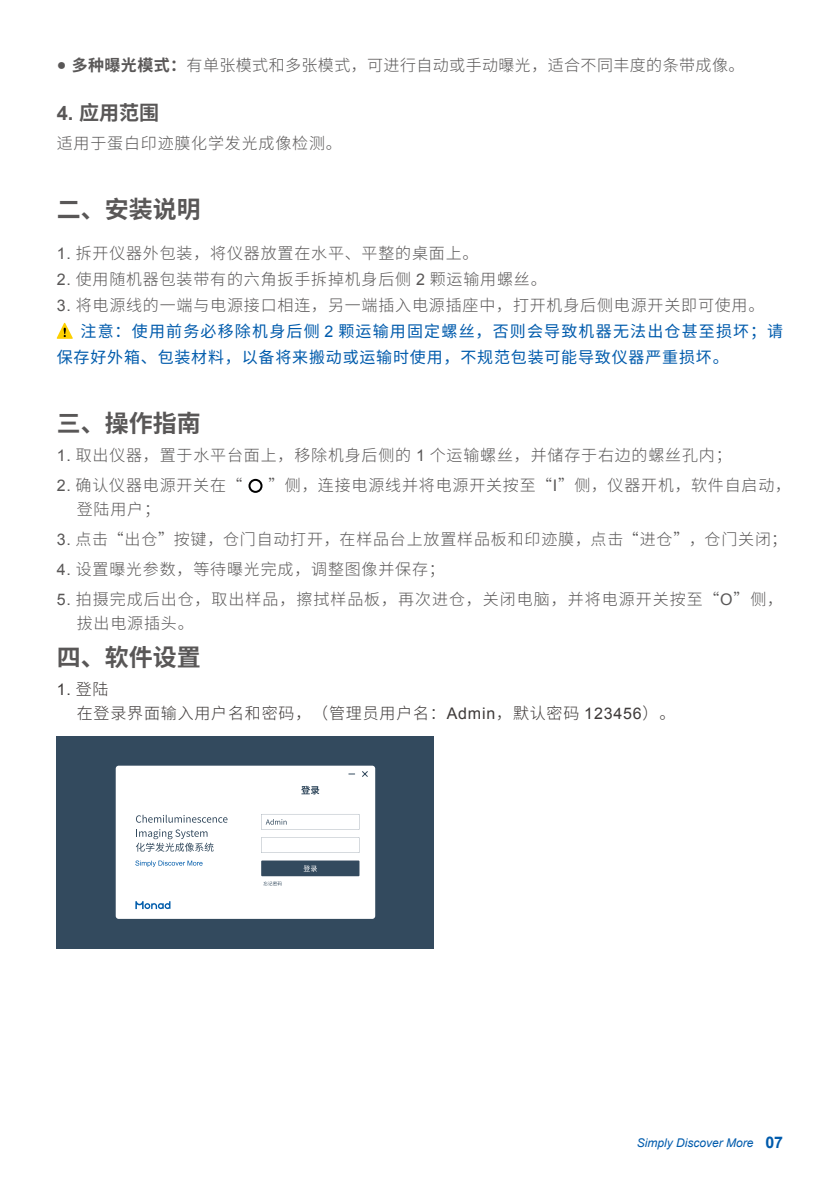
<style>
.page{position:relative;width:840px;height:1191px;background:#fff}
.page>*{position:absolute;margin:0;border:0;box-sizing:border-box;transform-origin:0 0}
.t1{font:700 24px "Noto Sans Hans";color:#595757}
.t2{font:700 20px "Noto Sans Hans";color:#595757}
.t3{font:300 16px/24px "Noto Sans Hans";letter-spacing:.05em;color:#595757}
.t4{font:16px "Noto Sans Hans";letter-spacing:.06em;color:#005bac}
.t5{font:300 16px "Noto Sans Hans";letter-spacing:.025em;color:#595757}
.t6{font:300 16px "Noto Sans Hans";letter-spacing:.05em;color:#3e3a39}
.t7{font:16px "Arial";color:#3e3a39}
.t8{font:italic 12px "Arial";color:#005bac}
.s1{font-family:"Arial";font-weight:700}
.s2{font-weight:700}
.s3{font-family:"Arial"}
.s4{font-family:"Arial";font-weight:400}
.s5{font-family:"Noto Sans Hans";font-weight:300}
.s6{font-weight:700;font-style:normal;font-size:16px}
</style>
<div class="page">
<svg style="left:57px;top:323px;width:16px;height:16px"></svg>
<div style="left:248px;top:479px;width:14px;height:14px;border:2px solid #000;border-radius:50%"></div>
<div style="left:57px;top:736px;width:377px;height:212px;background:#334a5e"></div>
<div style="left:116px;top:765px;width:259px;height:154px;background:#fff;border-radius:3px"></div>
<svg style="left:135px;top:901px;width:35px;height:8px"></svg>
<svg style="left:135px;top:860px;width:67px;height:7px"></svg>
<svg style="left:301px;top:785px;width:18px;height:9px"></svg>
<svg style="left:261px;top:837px;width:98px;height:16px"></svg>
<div style="left:261px;top:860px;width:98px;height:16px;background:#334a5e"></div>
<svg style="left:303px;top:865px;width:14px;height:6px"></svg>
<svg style="left:263px;top:881px;width:18px;height:4px"></svg>
<svg style="left:136px;top:815px;width:91px;height:7px"></svg>
<svg style="left:136px;top:829px;width:77px;height:22px"></svg>
<svg style="left:348px;top:771px;width:20px;height:6px"></svg>
<svg style="left:261px;top:814px;width:98px;height:15px"></svg>
<p class="t5" style="left:57px;top:56px;width:688px"><span class="s1">●</span> <span class="s2">多种曝光模式：</span>有单张模式和多张模式，可进行自动或手动曝光，适合不同丰度的条带成像。</p>
<p class="t2" style="left:57px;top:102px;width:104px"><span class="s3">4.</span> 应用范围</p>
<p class="t3" style="left:57px;top:131px;width:286px">适用于蛋白印迹膜化学发光成像检测。</p>
<h1 class="t1" style="left:57px;top:195px;width:145px">二、安装说明</h1>
<p class="t3" style="left:57px;top:241px;width:423px"><span class="s4">1.</span> 拆开仪器外包装，将仪器放置在水平、平整的桌面上。</p>
<p class="t3" style="left:57px;top:267px;width:491px"><span class="s4">2.</span> 使用随机器包装带有的六角扳手拆掉机身后侧 <span class="s4">2</span> 颗运输用螺丝。</p>
<p class="t3" style="left:57px;top:293px;width:708px"><span class="s4">3.</span> 将电源线的一端与电源接口相连，另一端插入电源插座中，打开机身后侧电源开关即可使用。</p>
<p class="t4" style="left:81px;top:322px;width:703px">注意：使用前务必移除机身后侧 <span class="s3">2</span> 颗运输用固定螺丝，否则会导致机器无法出仓甚至损坏；请</p>
<p class="t4" style="left:57px;top:348px;width:673px">保存好外箱、包装材料，以备将来搬动或运输时使用，不规范包装可能导致仪器严重损坏。</p>
<h1 class="t1" style="left:57px;top:409px;width:145px">三、操作指南</h1>
<p class="t3" style="left:57px;top:443px;width:676px"><span class="s4">1.</span> 取出仪器，置于水平台面上，移除机身后侧的 <span class="s4">1</span> 个运输螺丝，并储存于右边的螺丝孔内；</p>
<p class="t3" style="left:57px;top:473px;width:187px"><span class="s4">2.</span> 确认仪器电源开关在“</p>
<p class="t3" style="left:268px;top:473px;width:524px">”侧，连接电源线并将电源开关按至“<span class="s4">I</span>”侧，仪器开机，软件自启动，</p>
<p class="t3" style="left:77px;top:497px;width:85px">登陆用户；</p>
<p class="t3" style="left:57px;top:527px;width:731px"><span class="s4">3.</span> 点击“出仓”按键，仓门自动打开，在样品台上放置样品板和印迹膜，点击“进仓”，仓门关闭；</p>
<p class="t3" style="left:57px;top:557px;width:389px"><span class="s4">4.</span> 设置曝光参数，等待曝光完成，调整图像并保存；</p>
<p class="t3" style="left:77px;top:587px;width:707px;text-indent:-20px"><span class="s4">5.</span> 拍摄完成后出仓，取出样品，擦拭样品板，再次进仓，关闭电脑，并将电源开关按至“<span class="s4">O</span>”侧，拔出电源插头。</p>
<h1 class="t1" style="left:57px;top:643px;width:145px">四、软件设置</h1>
<p class="t7" style="left:57px;top:679px;width:53px">1. <span class="s5">登陆</span></p>
<p class="t6" style="left:77px;top:704px;width:599px">在登录界面输入用户名和密码，（管理员用户名：<span class="s4">Admin</span>，默认密码 <span class="s4">123456</span>）。</p>
<p class="t8" style="left:636px;top:1134px;width:148px">Simply Discover More <span class="s6">07</span></p>
</div>
